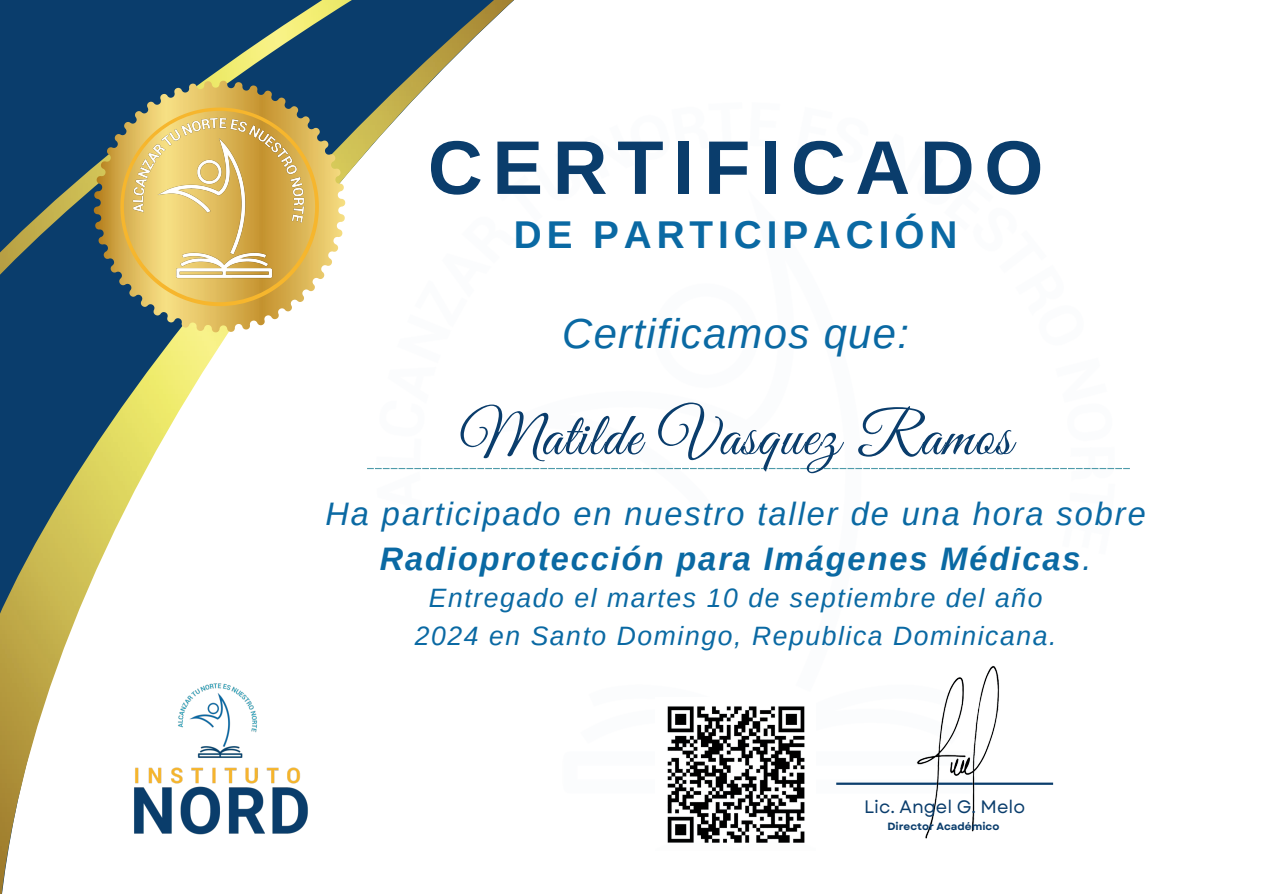
<style>
.page{position:relative;width:1263px;height:894px;background:#fff}
.page>*{position:absolute;margin:0;border:0;box-sizing:border-box;transform-origin:0 0}
.t1{font:700 75.9px "Arimo";letter-spacing:.125em;color:#0a3d6c}
.t2{font:61.2px "Great Vibes";letter-spacing:.015em;color:#0a3d6c}
.t3{font:italic 41.85px "Arimo";letter-spacing:.03em;color:#0a69a3}
.t4{font:700 38.7px "Arimo";letter-spacing:.125em;color:#0a69a3}
.t5{font:italic 32.55px/45px "Arimo";letter-spacing:.06em;color:#0a69a3;text-align:center}
.t6{font:italic 26.55px/37.2px "Arimo";letter-spacing:.06em;color:#0a69a3;text-align:center}
.t7{font:18px "Garet";color:#0a3d6c}
.t8{font:700 10.5px "Garet";color:#0a3d6c}
.s1{font-weight:700}
</style>
<div class="page">
<svg style="left:804px;top:468px;width:326px;height:1px"></svg>
<img style="left:0;top:0;width:804px;height:893px">
<img style="left:92px;top:79px;width:255px;height:254px">
<svg style="left:120px;top:107px;width:199px;height:199px;background:#cbae5f"></svg>
<hr style="left:836px;top:782px;width:217px;height:2px;background:#0a3d6c">
<img style="left:876px;top:666px;width:169px;height:173px">
<img style="left:656px;top:697px;width:149px;height:153px">
<img style="left:126px;top:104px;width:185px;height:185px">
<h1 class="t1" style="left:428px;top:115px;width:617px">CERTIFICADO</h1>
<p class="t4" style="left:514px;top:208px;width:445px">DE PARTICIPACIÓN</p>
<p class="t3" style="left:562px;top:306px;width:348px">Certificamos que:</p>
<h2 class="t2" style="left:459px;top:402px;width:554px">Matilde Vasquez Ramos</h2>
<p class="t5" style="left:326px;top:490px;width:822px">Ha participado en nuestro taller de una hora sobre<br><span class="s1">Radioprotección para Imágenes Médicas</span>.</p>
<p class="t6" style="left:415px;top:579px;width:643px">Entregado el martes 10 de septiembre del año<br>2024 en Santo Domingo, Republica Dominicana.</p>
<p class="t7" style="left:864px;top:795px;width:162px">Lic. Angel G. Melo</p>
<p class="t8" style="left:887px;top:819px;width:113px">Director Académico</p>
</div>
